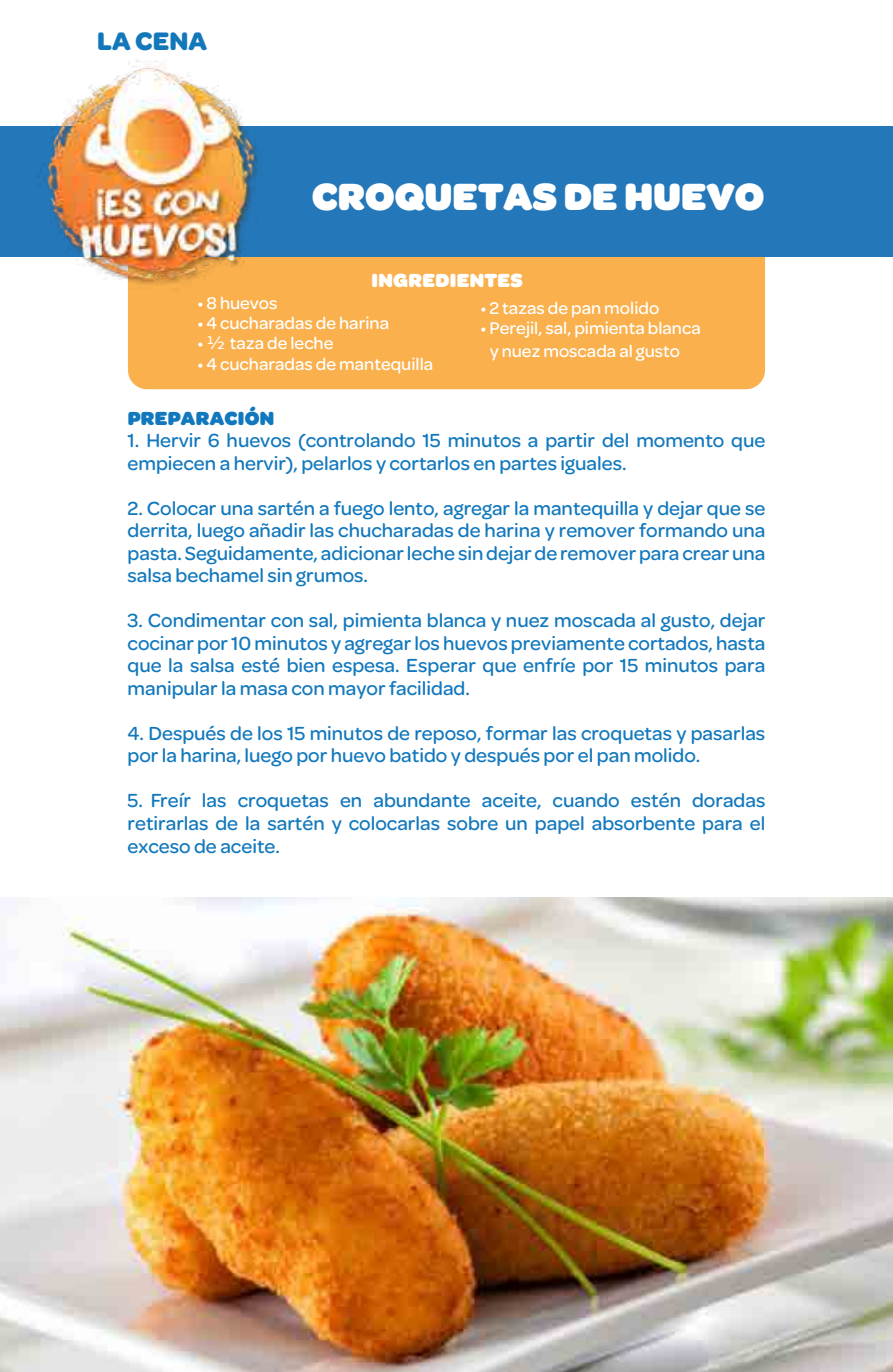
<style>
.page{position:relative;width:893px;height:1372px;background:#fff}
.page>*{position:absolute;margin:0;border:0;box-sizing:border-box;transform-origin:0 0}
.t1{font:900 40.5px "Omnes";color:#fff}
.t2{font:700 27px "Omnes";color:#1278ba}
.t3{font:500 20.25px/22.5px "Omnes";color:#1278bd;text-align:justify}
.t4{font:900 20.25px "Omnes";letter-spacing:.015em;color:#fff}
.t5{font:900 20.25px "Omnes";letter-spacing:.015em;color:#1278bd}
.t6{font:500 18px/22.5px "Omnes";color:#fff}
.s1{font-family:"Montserrat"}
</style>
<div class="page">
<div style="left:128px;top:207px;width:637px;height:182px;background:#fab04d;border-radius:19px"></div>
<div style="left:0;top:127px;width:893px;height:130px;background:#2478ba"></div>
<img style="left:1px;top:60px;width:312px;height:243px">
<img style="left:0;top:897px;width:893px;height:474px">
<h2 class="t2" style="left:97px;top:25px;width:111px">LA CENA</h2>
<h1 class="t1" style="left:312px;top:173px;width:454px">CROQUETAS DE HUEVO</h1>
<p class="t4" style="left:372px;top:268px;width:153px">INGREDIENTES</p>
<p class="t6" style="left:197px;top:292px;width:82px">• 8 huevos</p>
<p class="t6" style="left:197px;top:312px;width:193px">• 4 cucharadas de harina</p>
<p class="t6" style="left:197px;top:332px;width:138px">• <span class="s1">½</span> taza de leche</p>
<p class="t6" style="left:197px;top:352px;width:237px">• 4 cucharadas de mantequilla</p>
<p class="t6" style="left:481px;top:297px;width:180px">• 2 tazas de pan molido</p>
<p class="t6" style="left:490px;top:317px;width:213px;text-indent:-9px">• Perejil, sal, pimienta blanca y nuez moscada al gusto</p>
<p class="t5" style="left:128px;top:406px;width:148px">PREPARACIÓN</p>
<p class="t3" style="left:128px;top:429px;width:639px">1. Hervir 6 huevos (controlando 15 minutos a partir del momento que empiecen a hervir), pelarlos y cortarlos en partes iguales.</p>
<p class="t3" style="left:128px;top:497px;width:639px">2. Colocar una sartén a fuego lento, agregar la mantequilla y dejar que se derrita, luego añadir las chucharadas de harina y remover formando una pasta. Seguidamente, adicionar leche sin dejar de remover para crear una salsa bechamel sin grumos.</p>
<p class="t3" style="left:128px;top:609px;width:639px">3. Condimentar con sal, pimienta blanca y nuez moscada al gusto, dejar cocinar por 10 minutos y agregar los huevos previamente cortados, hasta que la salsa esté bien espesa. Esperar que enfríe por 15 minutos para manipular la masa con mayor facilidad.</p>
<p class="t3" style="left:128px;top:722px;width:639px">4. Después de los 15 minutos de reposo, formar las croquetas y pasarlas por la harina, luego por huevo batido y después por el pan molido.</p>
<p class="t3" style="left:128px;top:789px;width:639px">5. Freír las croquetas en abundante aceite, cuando estén doradas retirarlas de la sartén y colocarlas sobre un papel absorbente para el exceso de aceite.</p>
</div>
